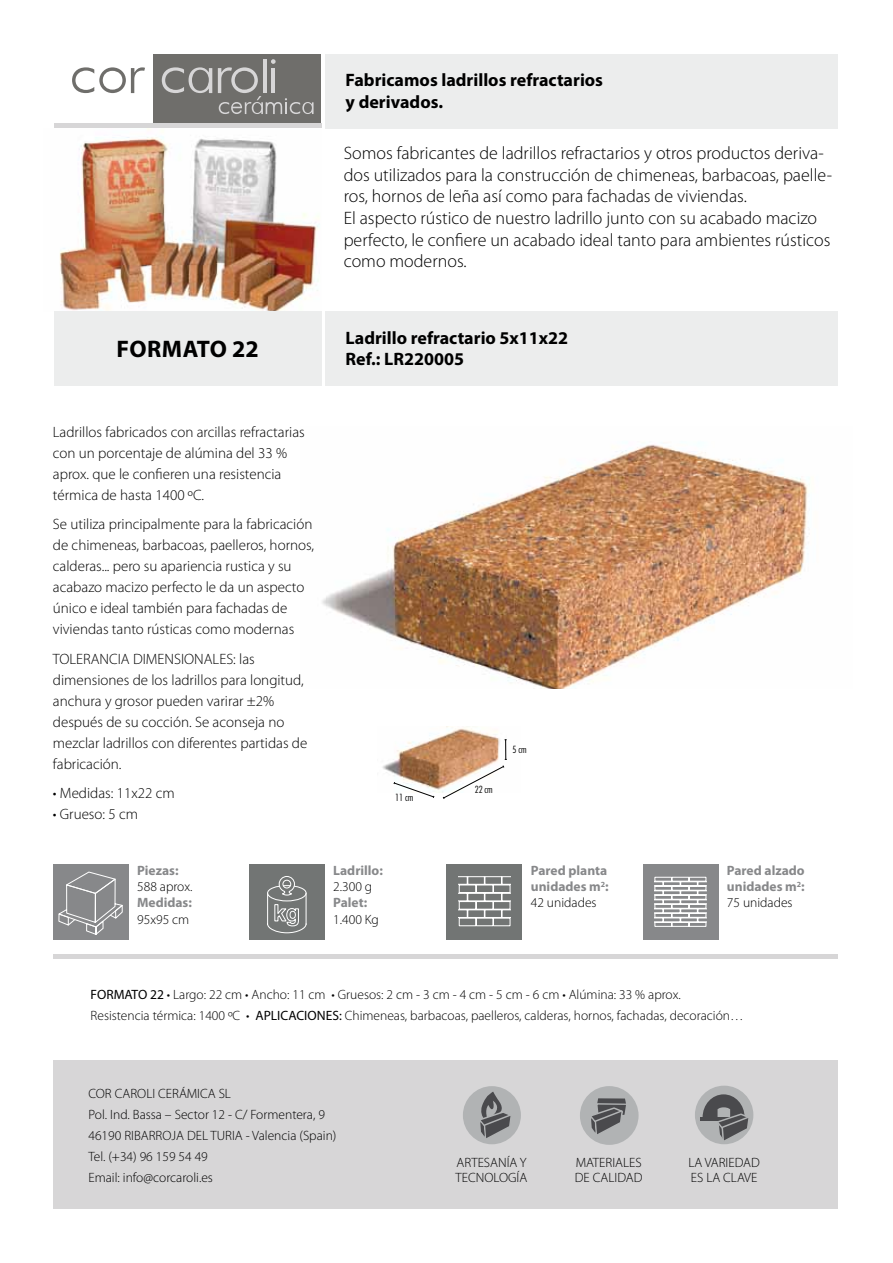
<style>
.page{position:relative;width:893px;height:1263px;background:#fff}
.page>*{position:absolute;margin:0;border:0;box-sizing:border-box;transform-origin:0 0}
.t1{font:700 24px "Myriad Pro";letter-spacing:.02em;color:#000}
.t2{font:300 18px/21.6px "Myriad Pro";color:#000}
.t3{font:700 18px/21.6px "Myriad Pro";color:#000}
.t4{font:300 15px/21px "Myriad Pro";color:#000}
.t5{font:300 13.5px/21px "Myriad Pro";color:#000}
.t6{font:700 13.5px/16.2px "Myriad Pro";color:#87888a;text-align:justify}
.t7{font:300 condensed 9.6px "Futura";letter-spacing:-.01em;color:#000}
.s1{font-weight:300;color:#000}
.s2{font-weight:400}
</style>
<div class="page">
<img style="left:59px;top:128px;width:261px;height:183px">
<div style="left:326px;top:54px;width:512px;height:74px;background:#eceded"></div>
<div style="left:326px;top:311px;width:512px;height:74px;background:#eceded"></div>
<div style="left:54px;top:311px;width:267px;height:74px;background:#eceded"></div>
<div style="left:53px;top:1060px;width:785px;height:148px;background:#d7d6d7"></div>
<div style="left:153px;top:54px;width:168px;height:70px;background:#6f6e6b"></div>
<hr style="left:54px;top:124px;width:267px;height:4px;background:#d7d6d7">
<div style="left:53px;top:954px;width:785px;height:5px;background:#d7d6d7"></div>
<svg style="left:72px;top:67px;width:73px;height:26px"></svg>
<svg style="left:162px;top:67px;width:50px;height:26px"></svg>
<svg style="left:218px;top:59px;width:96px;height:55px"></svg>
<div style="left:463px;top:1086px;width:58px;height:58px;background:#b1b3b4;border-radius:50%"></div>
<svg style="left:480px;top:1092px;width:32px;height:48px"></svg>
<div style="left:580px;top:1086px;width:59px;height:59px;background:#b1b3b4;border-radius:50%"></div>
<svg style="left:591px;top:1098px;width:40px;height:38px"></svg>
<div style="left:695px;top:1086px;width:58px;height:58px;background:#b1b3b4;border-radius:50%"></div>
<hr style="left:700px;top:1118px;width:47px;height:3px;background:#4a4a4d">
<svg style="left:703px;top:1094px;width:47px;height:48px"></svg>
<div style="left:53px;top:864px;width:76px;height:76px;background:#87888a"></div>
<div style="left:249px;top:864px;width:76px;height:76px;background:#727574"></div>
<svg style="left:267px;top:876px;width:40px;height:58px"></svg>
<div style="left:643px;top:864px;width:75px;height:76px;background:#87888a"></div>
<div style="left:654px;top:877px;width:18px;height:5px;border:1px solid #fff"></div>
<div style="left:672px;top:877px;width:17px;height:5px;border:1px solid #fff"></div>
<div style="left:689px;top:877px;width:17px;height:5px;border:1px solid #fff"></div>
<div style="left:663px;top:881px;width:18px;height:5px;border:1px solid #fff"></div>
<div style="left:680px;top:881px;width:18px;height:5px;border:1px solid #fff"></div>
<div style="left:654px;top:886px;width:18px;height:5px;border:1px solid #fff"></div>
<div style="left:672px;top:886px;width:17px;height:5px;border:1px solid #fff"></div>
<div style="left:689px;top:886px;width:17px;height:5px;border:1px solid #fff"></div>
<div style="left:663px;top:890px;width:18px;height:5px;border:1px solid #fff"></div>
<div style="left:680px;top:890px;width:18px;height:5px;border:1px solid #fff"></div>
<div style="left:654px;top:895px;width:18px;height:5px;border:1px solid #fff"></div>
<div style="left:672px;top:895px;width:17px;height:5px;border:1px solid #fff"></div>
<div style="left:689px;top:895px;width:17px;height:5px;border:1px solid #fff"></div>
<div style="left:663px;top:899px;width:18px;height:5px;border:1px solid #fff"></div>
<div style="left:680px;top:899px;width:18px;height:5px;border:1px solid #fff"></div>
<div style="left:654px;top:904px;width:18px;height:5px;border:1px solid #fff"></div>
<div style="left:672px;top:904px;width:17px;height:5px;border:1px solid #fff"></div>
<div style="left:689px;top:904px;width:17px;height:5px;border:1px solid #fff"></div>
<div style="left:663px;top:908px;width:18px;height:5px;border:1px solid #fff"></div>
<div style="left:680px;top:908px;width:18px;height:5px;border:1px solid #fff"></div>
<div style="left:654px;top:913px;width:18px;height:5px;border:1px solid #fff"></div>
<div style="left:672px;top:913px;width:17px;height:5px;border:1px solid #fff"></div>
<div style="left:689px;top:913px;width:17px;height:5px;border:1px solid #fff"></div>
<svg style="left:654px;top:881px;width:9px;height:41px"></svg>
<div style="left:663px;top:917px;width:18px;height:5px;border:1px solid #fff"></div>
<div style="left:680px;top:917px;width:18px;height:5px;border:1px solid #fff"></div>
<svg style="left:697px;top:881px;width:10px;height:41px"></svg>
<div style="left:654px;top:922px;width:18px;height:5px;border:1px solid #fff"></div>
<div style="left:672px;top:922px;width:17px;height:5px;border:1px solid #fff"></div>
<div style="left:689px;top:922px;width:17px;height:5px;border:1px solid #fff"></div>
<div style="left:447px;top:864px;width:75px;height:76px;background:#727574"></div>
<svg style="left:458px;top:876px;width:53px;height:50px"></svg>
<svg style="left:58px;top:871px;width:65px;height:64px"></svg>
<img style="left:382px;top:726px;width:117px;height:67px">
<svg style="left:393px;top:781px;width:41px;height:17px"></svg>
<svg style="left:443px;top:739px;width:64px;height:60px"></svg>
<img style="left:322px;top:443px;width:486px;height:246px">
<p class="t3" style="left:346px;top:70px;width:259px">Fabricamos ladrillos refractarios y derivados.</p>
<p class="t2" style="left:344px;top:143px;width:490px">Somos fabricantes de ladrillos refractarios y otros productos deriva&shy;dos utilizados para la construcción de chimeneas, barbacoas, paelle&shy;ros, hornos de leña así como para fachadas de viviendas.<br>El aspecto rústico de nuestro ladrillo junto con su acabado macizo perfecto, le confiere un acabado ideal tanto para ambientes rústicos como modernos.</p>
<h1 class="t1" style="left:116px;top:336px;width:144px">Formato 22</h1>
<p class="t3" style="left:346px;top:327px;width:224px">Ladrillo refractario 5x11x22<br>Ref.: LR220005</p>
<p class="t4" style="left:53px;top:421px;width:253px">Ladrillos fabricados con arcillas refractarias con un porcentaje de alúmina del 33 % aprox. que le confieren una resistencia térmica de hasta 1400 ºC.</p>
<p class="t4" style="left:53px;top:514px;width:263px">Se utiliza principalmente para la fabricación de chimeneas, barbacoas, paelleros, hornos, calderas... pero su apariencia rustica y su acabazo macizo perfecto le da un aspecto único e ideal también para fachadas de viviendas tanto rústicas como modernas</p>
<p class="t4" style="left:53px;top:648px;width:256px">TOLERANCIA DIMENSIONALES: las dimensiones de los ladrillos para longitud, anchura y grosor pueden varirar ±2% después de su cocción. Se aconseja no mezclar ladrillos con diferentes partidas de fabricación.</p>
<p class="t4" style="left:53px;top:783px;width:123px">• Medidas: 11x22 cm</p>
<p class="t4" style="left:53px;top:804px;width:87px">• Grueso: 5 cm</p>
<p class="t6" style="left:137px;top:862px;width:43px">Piezas:</p>
<p class="t5" style="left:137px;top:876px;width:57px">588 aprox.</p>
<p class="t6" style="left:137px;top:895px;width:56px">Medidas:</p>
<p class="t5" style="left:137px;top:909px;width:54px">95x95 cm</p>
<p class="t7" style="left:395px;top:792px;width:20px">11 cm</p>
<p class="t6" style="left:333px;top:862px;width:51px">Ladrillo:</p>
<p class="t5" style="left:333px;top:876px;width:41px">2.300 g</p>
<p class="t6" style="left:333px;top:895px;width:36px">Palet:</p>
<p class="t5" style="left:333px;top:909px;width:47px">1.400 Kg</p>
<p class="t7" style="left:475px;top:783px;width:20px">22 cm</p>
<p class="t7" style="left:513px;top:743px;width:16px">5 cm</p>
<p class="t6" style="left:531px;top:862px;width:79px">Pared planta unidades m<sup>2</sup>:<br><span class="s1">42 unidades</span></p>
<p class="t6" style="left:727px;top:862px;width:79px">Pared alzado unidades m<sup>2</sup>:<br><span class="s1">75 unidades</span></p>
<p class="t5" style="left:91px;top:984px;width:655px"><span class="s2">FORMATO 22</span> • Largo: 22 cm • Ancho: 11 cm • Gruesos: 2 cm - 3 cm - 4 cm - 5 cm - 6 cm • Alúmina: 33 % aprox.<br>Resistencia térmica: 1400 ºC • <span class="s2">APLICACIONES:</span> Chimeneas, barbacoas, paelleros, calderas, hornos, fachadas, decoración…</p>
<p class="t5" style="left:88px;top:1083px;width:250px">COR CAROLI CERÁMICA SL<br>Pol. Ind. Bassa – Sector 12 - C/ Formentera, 9<br>46190 RIBARROJA DEL TURIA - Valencia (Spain)<br>Tel. (+34) 96 159 54 49<br>Email: info@corcaroli.es</p>
<p class="t5" style="left:456px;top:1155px;width:73px;line-height:15px">ARTESANÍA Y<br>TECNOLOGÍA</p>
<p class="t5" style="left:575px;top:1155px;width:69px;line-height:15px">MATERIALES<br>DE CALIDAD</p>
<p class="t5" style="left:688px;top:1155px;width:73px;line-height:15px">LA VARIEDAD<br>ES LA CLAVE</p>
</div>
